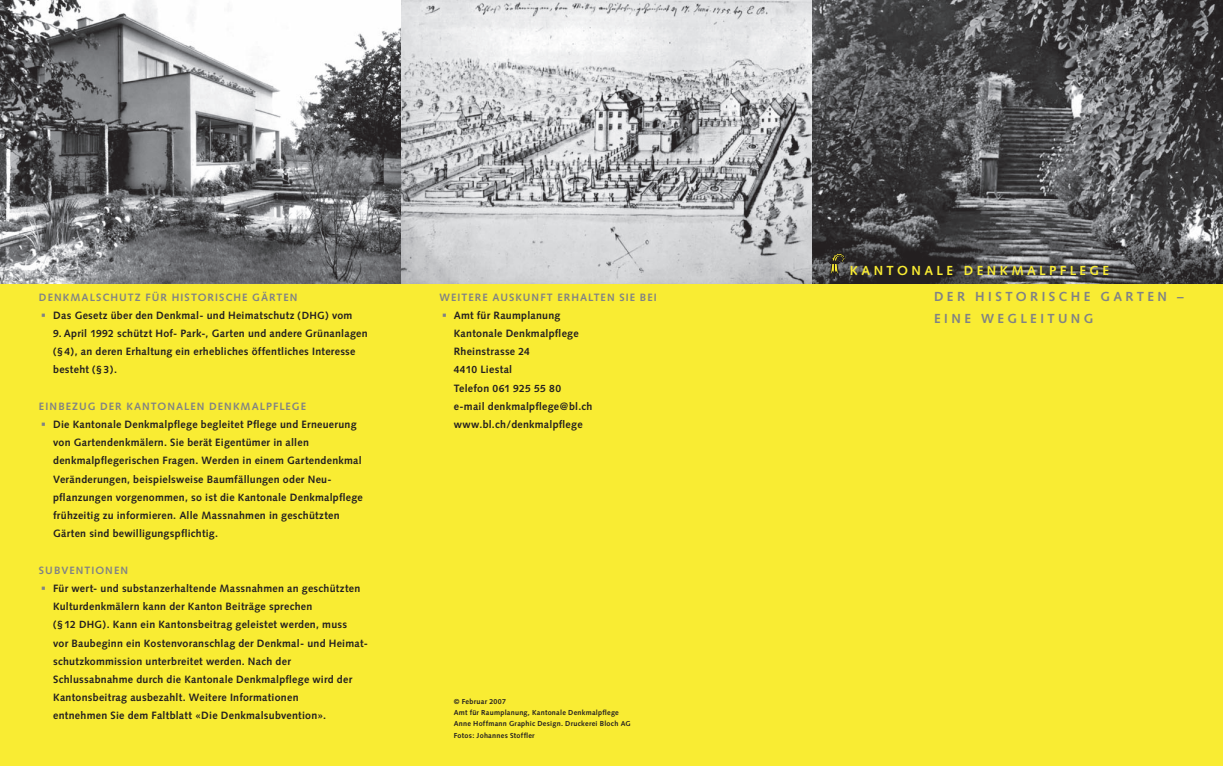
<style>
.page{position:relative;width:1223px;height:766px;background:#fff}
.page>*{position:absolute;margin:0;border:0;box-sizing:border-box;transform-origin:0 0}
.t1{font:300 condensed 42.5px "Univers";color:#808285}
.t2{font:700 13.12px/22.5px "Syntax";letter-spacing:.26em;color:#808285}
.t3{font:700 13.12px "Syntax";letter-spacing:.255em;color:#f9ec33}
.t4{font:700 10.62px/18.2px "Syntax";letter-spacing:.025em;color:#231f20}
.t5{font:700 10.62px "Syntax";letter-spacing:.1em;color:#808285}
.t6{font:700 10.38px "Syntax";letter-spacing:.03em;color:#231f20}
.t7{font:700 7.25px/11.2px "Syntax";letter-spacing:.035em;color:#231f20}
.s1{font-size:10.38px}
.s2{font-size:10.62px}
.s3{font-size:7.12px}
</style>
<div class="page">
<img style="left:0;top:0;width:1222px;height:283px">
<div style="left:0;top:283px;width:1222px;height:482px;background:#f9ec33"></div>
<svg style="left:829px;top:253px;width:16px;height:25px"></svg>
<p class="t5" style="left:39px;top:291px;width:260px">DENKMALSCHUTZ FÜR HISTORISCHE GÄRTEN</p>
<p class="t5" style="left:439px;top:291px;width:219px">WEITERE AUSKUNFT ERHALTEN SIE BEI</p>
<p class="t4" style="left:454px;top:306px;width:126px">Amt für Raumplanung<br>Kantonale Denkmalpflege<br>Rheinstrasse <span class="s1">24<br>4410</span> Liestal</p>
<p class="t6" style="left:454px;top:382px;width:109px"><span class="s2">Telefon</span> 061 925 55 80</p>
<p class="t4" style="left:454px;top:397px;width:140px">e-mail denkmalpflege@bl.ch www.bl.ch/denkmalpflege</p>
<p class="t4" style="left:53px;top:306px;width:301px">Das Gesetz über den Denkmal- und Heimatschutz (<span class="s1">DHG</span>) vom</p>
<p class="t4" style="left:53px;top:324px;width:316px"><span class="s1">9</span>. April <span class="s1">1992</span> schützt Hof- Park-, Garten und andere Grünanlagen (<span class="s1">§ 4</span>), an deren Erhaltung ein erhebliches öffentliches Interesse besteht (<span class="s1">§ 3</span>).</p>
<h1 class="t1" style="left:39px;top:285px;width:11px">·</h1>
<h1 class="t1" style="left:440px;top:285px;width:11px">·</h1>
<p class="t5" style="left:39px;top:400px;width:268px">EINBEZUG DER KANTONALEN DENKMALPFLEGE</p>
<p class="t4" style="left:53px;top:415px;width:311px">Die Kantonale Denkmalpflege begleitet Pflege und Erneuerung von Gartendenkmälern. Sie berät Eigentümer in allen denkmalpflegerischen Fragen. Werden in einem Gartendenkmal Veränderungen, beispielsweise Baumfällungen oder Neu&shy;pflanzungen vorgenommen, so ist die Kantonale Denkmalpflege frühzeitig zu informieren. Alle Massnahmen in geschützten Gärten sind bewilligungspflichtig.</p>
<h1 class="t1" style="left:39px;top:394px;width:11px">·</h1>
<p class="t5" style="left:39px;top:563px;width:91px">SUBVENTIONEN</p>
<p class="t4" style="left:53px;top:579px;width:316px">Für wert- und substanzerhaltende Massnahmen an geschützten Kulturdenkmälern kann der Kanton Beiträge sprechen<br>(<span class="s1">§ 12 DHG</span>). Kann ein Kantonsbeitrag geleistet werden, muss<br>vor Baubeginn ein Kostenvoranschlag der Denkmal- und Heimat&shy;schutzkommission unterbreitet werden. Nach der Schlussabnahme durch die Kantonale Denkmalpflege wird der Kantonsbeitrag ausbezahlt. Weitere Informationen<br>entnehmen Sie dem Faltblatt «Die Denkmalsubvention».</p>
<h1 class="t1" style="left:39px;top:558px;width:11px">·</h1>
<p class="t7" style="left:454px;top:695px;width:178px">© Februar <span class="s3">2007<br></span>Amt für Raumplanung, Kantonale Denkmalpflege Anne Hoffmann Graphic Design. Druckerei Bloch <span class="s3">AG </span>Fotos: Johannes Stoffler</p>
<p class="t3" style="left:850px;top:263px;width:261px">KANTONALE DENKMALPFLEGE</p>
<p class="t2" style="left:934px;top:285px;width:251px">DER HISTORISCHE GARTEN –<br>EINE WEGLEITUNG</p>
</div>
